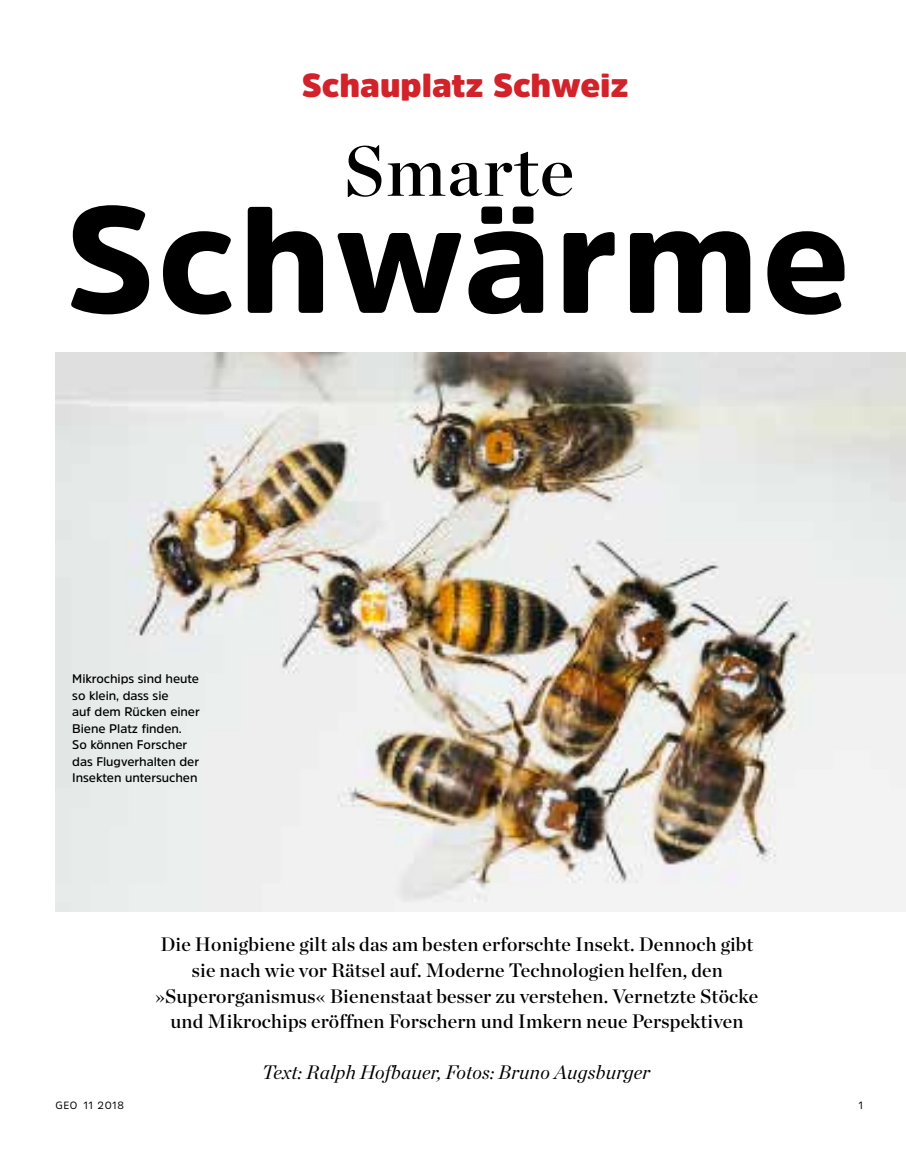
<style>
.page{position:relative;width:906px;height:1149px;background:#fff}
.page>*{position:absolute;margin:0;border:0;box-sizing:border-box;transform-origin:0 0}
.t1{font:900 150px "Amsi Pro";letter-spacing:.02em;color:#000}
.t2{font:70.5px "Chronicle Display Semi";letter-spacing:.02em;color:#000}
.t3{font:900 33px "Amsi Pro";color:#d2232a}
.t4{font:19.5px/25.5px "Chronicle Display Semi";letter-spacing:.01em;color:#000;text-align:center}
.t5{font:italic 19.5px "Chronicle Display";letter-spacing:.01em;color:#000}
.t6{font:600 12.45px/16.5px "Amsi Pro";letter-spacing:-.005em;color:#000}
.t7{font:10.5px "Amsi Pro";letter-spacing:.045em;color:#000}
</style>
<div class="page">
<img style="left:55px;top:352px;width:851px;height:559px">
<h3 class="t3" style="left:302px;top:62px;width:328px">Schauplatz Schweiz</h3>
<h2 class="t2" style="left:344px;top:116px;width:232px">Smarte</h2>
<h1 class="t1" style="left:66px;top:156px;width:786px">Schwärme</h1>
<p class="t6" style="left:72px;top:670px;width:129px">Mikrochips sind heute so klein, dass sie<br>auf dem Rücken einer<br>Biene Platz finden.<br>So können Forscher das Flugverhalten der<br>Insekten untersuchen</p>
<p class="t4" style="left:155px;top:930px;width:605px">Die Honigbiene gilt als das am besten erforschte Insekt. Dennoch gibt sie nach wie vor Rätsel auf. Moderne Technologien helfen, den »Superorganismus« Bienenstaat besser zu verstehen. Vernetzte Stöcke und Mikrochips eröffnen Forschern und Imkern neue Perspektiven</p>
<p class="t5" style="left:262px;top:1056px;width:389px">Text: Ralph Hofbauer, Fotos: Bruno Augsburger</p>
<p class="t7" style="left:55px;top:1097px;width:70px">GEO 11 2018</p>
<p class="t7" style="left:858px;top:1097px;width:6px">1</p>
</div>
